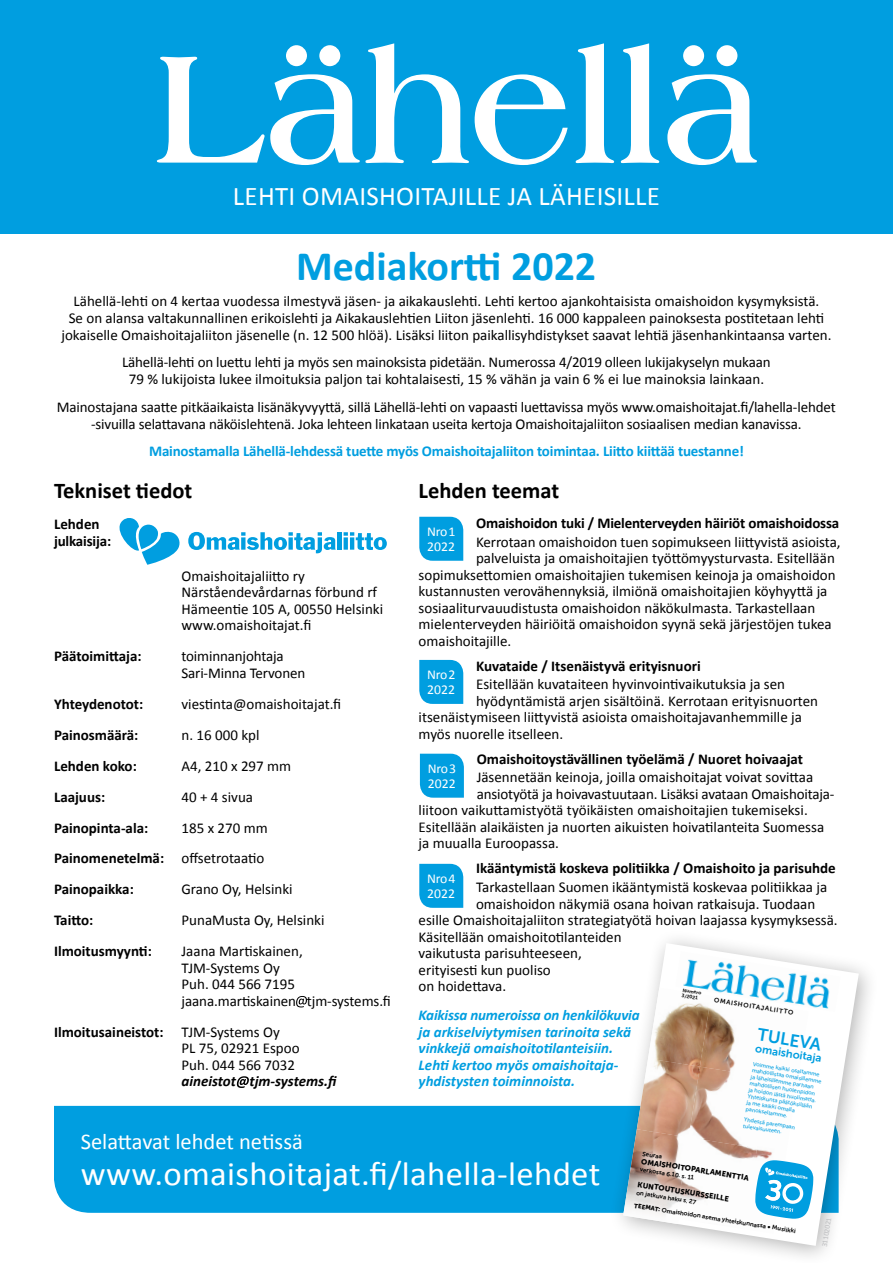
<style>
.page{position:relative;width:893px;height:1263px;background:#fff}
.page>*{position:absolute;margin:0;border:0;box-sizing:border-box;transform-origin:0 0}
.t1{font:700 42px "Calibri";color:#009ee0}
.t2{font:33.75px "Calibri";letter-spacing:.01em;color:#fff}
.t3{font:27px "Calibri";letter-spacing:.01em;color:#fff}
.t4{font:700 22.5px "Calibri";color:#000}
.t5{font:22.5px "Calibri";color:#fff}
.t6{font:17.4px "Museo Sans 700";color:#009ee0}
.t7{font:15px/16.5px "Calibri";color:#000}
.t8{font:700 15px/30.9px "Calibri";color:#000}
.t9{font:italic 700 15px/16.5px "Calibri";color:#009ee0}
.t10{font:700 15px "Calibri";letter-spacing:-.01em;color:#009ee0}
.t11{font:italic 700 15px "Calibri";color:#000}
.t12{font:13.5px/15px "Calibri";color:#fff}
.t13{font:11.1px "Museo Sans 700";color:#009ee0}
.t14{font:7.5px "Museo Sans 900";color:#000}
.t15{font:7.5px "Calibri";color:#bcbdbf}
.t16{font:6.45px "Museo Sans 700";color:#000}
.t17{font:6.3px "Museo Sans 700";color:#000}
.t18{font:5.55px/6.6px "Museo Sans 500";color:#009ee0}
.t19{font:4.95px/5.6px "Museo Sans 700";color:#000}
.s1{font-weight:400}
.s2{font-weight:700}
.s3{font-family:"Museo Sans 900"}
</style>
<div class="page">
<div style="left:0;top:0;width:893px;height:234px;background:#009ee0"></div>
<svg style="left:156px;top:43px;width:412px;height:122px"></svg>
<svg style="left:575px;top:43px;width:85px;height:121px"></svg>
<svg style="left:667px;top:45px;width:90px;height:120px"></svg>
<svg style="left:296px;top:996px;width:11px;height:11px"></svg>
<svg style="left:237px;top:1076px;width:12px;height:12px"></svg>
<div style="left:54px;top:1106px;width:552px;height:107px;background:#009ee0"></div>
<svg style="left:419px;top:517px;width:44px;height:44px;background:#0ba2e1"></svg>
<svg style="left:419px;top:660px;width:44px;height:44px;background:#0ba2e1"></svg>
<svg style="left:420px;top:754px;width:44px;height:44px;background:#0ba2e1"></svg>
<svg style="left:419px;top:864px;width:44px;height:44px;background:#0ba2e1"></svg>
<div style="left:606px;top:926px;width:271px;height:337px;background:#000;opacity:.3"></div>
<svg style="left:623px;top:943px;width:236px;height:303px"></svg>
<svg style="left:625px;top:1140px;width:188px;height:87px"></svg>
<svg style="left:188px;top:532px;width:148px;height:21px"></svg>
<hr style="left:337px;top:532px;width:4px;height:18px;background:#009ee0">
<svg style="left:344px;top:532px;width:43px;height:18px"></svg>
<svg style="left:119px;top:518px;width:61px;height:47px"></svg>
<h3 class="t3" style="left:233px;top:179px;width:428px">LEHTI OMAISHOITAJILLE JA LÄHEISILLE</h3>
<h1 class="t1" style="left:296px;top:239px;width:302px">Mediakortti 2022</h1>
<p class="t7" style="left:61px;top:293px;width:771px;text-align:center">Lähellä-lehti on 4 kertaa vuodessa ilmestyvä jäsen- ja aikakauslehti. Lehti kertoo ajankohtaisista omaishoidon kysymyksistä.<br>Se on alansa valtakunnallinen erikoislehti ja Aikakauslehtien Liiton jäsenlehti. 16 000 kappaleen painoksesta postitetaan lehti jokaiselle Omaishoitajaliiton jäsenelle (n. 12 500 hlöä). Lisäksi liiton paikallisyhdistykset saavat lehtiä jäsenhankintaansa varten.</p>
<p class="t7" style="left:122px;top:354px;width:650px;text-align:center">Lähellä-lehti on luettu lehti ja myös sen mainoksista pidetään. Numerossa 4/2019 olleen lukijakyselyn mukaan<br>79 % lukijoista lukee ilmoituksia paljon tai kohtalaisesti, 15 % vähän ja vain 6 % ei lue mainoksia lainkaan.</p>
<p class="t7" style="left:57px;top:398px;width:780px;text-align:center">Mainostajana saatte pitkäaikaista lisänäkyvyyttä, sillä Lähellä-lehti on vapaasti luettavissa myös www.omaishoitajat.fi/lahella-lehdet -sivuilla selattavana näköislehtenä. Joka lehteen linkataan useita kertoja Omaishoitajaliiton sosiaalisen median kanavissa.</p>
<p class="t10" style="left:149px;top:441px;width:596px">Mainostamalla Lähellä-lehdessä tuette myös Omaishoitajaliiton toimintaa. Liitto kiittää tuestanne!</p>
<h3 class="t4" style="left:54px;top:476px;width:140px">Tekniset tiedot</h3>
<p class="t8" style="left:54px;top:516px;width:59px;line-height:16.5px">Lehden julkaisija:</p>
<p class="t7" style="left:182px;top:568px;width:203px">Omaishoitajaliitto ry<br>Närståendevårdarnas förbund rf<br>Hämeentie 105 A, 00550 Helsinki www.omaishoitajat.fi</p>
<p class="t8" style="left:54px;top:641px;width:89px">Päätoimittaja:</p>
<p class="t7" style="left:181px;top:648px;width:125px">toiminnanjohtaja<br>Sari-Minna Tervonen</p>
<p class="t8" style="left:54px;top:688px;width:91px">Yhteydenotot:</p>
<p class="t7" style="left:181px;top:696px;width:161px">viestinta@omaishoitajat.fi</p>
<p class="t8" style="left:54px;top:719px;width:86px">Painosmäärä:</p>
<p class="t7" style="left:181px;top:726px;width:79px">n. 16 000 kpl</p>
<p class="t8" style="left:54px;top:750px;width:84px">Lehden koko:</p>
<p class="t7" style="left:181px;top:757px;width:111px">A4, 210 x 297 mm</p>
<p class="t8" style="left:54px;top:781px;width:53px">Laajuus:</p>
<p class="t7" style="left:181px;top:788px;width:73px">40 + 4 sivua</p>
<p class="t8" style="left:54px;top:812px;width:96px">Painopinta-ala:</p>
<h3 class="t4" style="left:419px;top:476px;width:142px">Lehden teemat</h3>
<p class="t8" style="left:476px;top:507px;width:365px">Omaishoidon tuki / Mielenterveyden häiriöt omaishoidossa</p>
<p class="t7" style="left:476px;top:533px;width:366px">Kerrotaan omaishoidon tuen sopimukseen liittyvistä asioista,</p>
<p class="t7" style="left:476px;top:550px;width:360px">palveluista ja omaishoitajien työttömyysturvasta. Esitellään</p>
<p class="t7" style="left:419px;top:566px;width:419px">sopimuksettomien omaishoitajien tukemisen keinoja ja omaishoidon</p>
<p class="t7" style="left:419px;top:583px;width:410px">kustannusten verovähennyksiä, ilmiönä omaishoitajien köyhyyttä ja</p>
<p class="t7" style="left:419px;top:599px;width:398px">sosiaaliturvauudistusta omaishoidon näkökulmasta. Tarkastellaan</p>
<p class="t7" style="left:419px;top:616px;width:414px">mielenterveyden häiriöitä omaishoidon syynä sekä järjestöjen tukea</p>
<p class="t7" style="left:419px;top:632px;width:94px">omaishoitajille.</p>
<p class="t8" style="left:476px;top:650px;width:226px">Kuvataide / Itsenäistyvä erityisnuori</p>
<p class="t7" style="left:476px;top:676px;width:311px">Esitellään kuvataiteen hyvinvointivaikutuksia ja sen</p>
<p class="t7" style="left:476px;top:692px;width:344px">hyödyntämistä arjen sisältöinä. Kerrotaan erityisnuorten</p>
<p class="t7" style="left:419px;top:709px;width:385px">itsenäistymiseen liittyvistä asioista omaishoitajavanhemmille ja</p>
<p class="t7" style="left:419px;top:725px;width:146px">myös nuorelle itselleen.</p>
<p class="t8" style="left:477px;top:743px;width:328px">Omaishoitoystävällinen työelämä / Nuoret hoivaajat</p>
<p class="t7" style="left:477px;top:769px;width:338px">Jäsennetään keinoja, joilla omaishoitajat voivat sovittaa</p>
<p class="t7" style="left:477px;top:786px;width:358px">ansiotyötä ja hoivavastuutaan. Lisäksi avataan Omaishoitaja-</p>
<p class="t7" style="left:419px;top:802px;width:391px">liitoon vaikuttamistyötä työikäisten omaishoitajien tukemiseksi.</p>
<p class="t7" style="left:419px;top:819px;width:407px">Esitellään alaikäisten ja nuorten aikuisten hoivatilanteita Suomessa</p>
<p class="t7" style="left:419px;top:835px;width:142px">ja muualla Euroopassa.</p>
<p class="t8" style="left:476px;top:853px;width:361px">Ikääntymistä koskeva politiikka / Omaishoito ja parisuhde</p>
<p class="t7" style="left:476px;top:879px;width:353px">Tarkastellaan Suomen ikääntymistä koskevaa politiikkaa ja</p>
<p class="t7" style="left:476px;top:895px;width:341px">omaishoidon näkymiä osana hoivan ratkaisuja. Tuodaan</p>
<p class="t7" style="left:419px;top:912px;width:421px">esille Omaishoitajaliiton strategiatyötä hoivan laajassa kysymyksessä.</p>
<p class="t7" style="left:419px;top:928px;width:205px">Käsitellään omaishoitotilanteiden</p>
<p class="t7" style="left:419px;top:945px;width:165px">vaikutusta parisuhteeseen,</p>
<p class="t7" style="left:419px;top:961px;width:134px">erityisesti kun puoliso</p>
<p class="t7" style="left:419px;top:978px;width:89px">on hoidettava.</p>
<p class="t9" style="left:419px;top:1007px;width:222px">Kaikissa numeroissa on henkilökuvia ja arkiselviytymisen tarinoita sekä vinkkejä omaishoitotilanteisiin.<br>Lehti kertoo myös omaishoitaja&shy;yhdistysten toiminnoista.</p>
<p class="t12" style="left:427px;top:524px;width:30px">Nro 1<br>2022</p>
<p class="t12" style="left:427px;top:667px;width:30px">Nro 2<br>2022</p>
<p class="t12" style="left:428px;top:761px;width:30px">Nro 3<br>2022</p>
<p class="t8" style="left:54px;top:812px;width:215px;text-indent:128px"><span class="s1">185 x 270 mm<br></span>Painomenetelmä: <span class="s1">offsetrotaatio<br></span>Painopaikka:</p>
<p class="t12" style="left:427px;top:871px;width:30px">Nro 4<br>2022</p>
<p class="t7" style="left:181px;top:881px;width:113px">Grano Oy, Helsinki</p>
<p class="t8" style="left:54px;top:905px;width:41px">Taitto:</p>
<p class="t7" style="left:181px;top:912px;width:144px">PunaMusta Oy, Helsinki</p>
<p class="t8" style="left:54px;top:936px;width:99px">Ilmoitusmyynti:</p>
<p class="t7" style="left:181px;top:943px;width:211px">Jaana Martiskainen,<br>TJM-Systems Oy<br>Puh. 044 566 7195 jaana.martiskainen tjm-systems.fi</p>
<p class="t7" style="left:181px;top:1023px;width:120px;text-indent:-128px"><span class="s2">Ilmoitusaineistot:</span> TJM-Systems Oy<br>PL 75, 02921 Espoo<br>Puh. 044 566 7032</p>
<p class="t11" style="left:181px;top:1071px;width:158px">aineistot tjm-systems.fi</p>
<p class="t19" style="left:683px;top:987px;width:20px;rotate:9deg">Numero<br>3/2021</p>
<p class="t16" style="left:715px;top:996px;width:82px;rotate:9deg">OMAISHOITAJALIITTO</p>
<p class="t6" style="left:759px;top:1025px;width:66px;rotate:9deg">TULEVA</p>
<p class="t13" style="left:756px;top:1042px;width:68px;rotate:9deg">omaishoitaja</p>
<p class="t18" style="left:753px;top:1060px;width:72px;rotate:9deg">Voimme kaikki osaltamme mahdollistaa omaisillemme ja läheisillemme parhaan mahdollisen huolenpidon ja hoidon iästä huolimatta.<br>Yhteiskunta päätöksillään ja me kaikki omalla panoksellamme.</p>
<p class="t18" style="left:745px;top:1116px;width:53px;rotate:9deg">Yhdessä parempaan tulevaisuuteen.</p>
<h3 class="t5" style="left:81px;top:1127px;width:224px">Selattavat lehdet netissä</h3>
<h2 class="t2" style="left:81px;top:1152px;width:521px">www.omaishoitajat.fi/lahella-lehdet</h2>
<p class="t17" style="left:643px;top:1150px;width:21px;rotate:9deg">Seuraa</p>
<p class="t14" style="left:642px;top:1157px;width:110px;rotate:9deg">OMAISHOITOPARLAMENTTIA</p>
<p class="t17" style="left:641px;top:1166px;width:56px;rotate:9deg">verkossa 6.10. s. 11</p>
<p class="t14" style="left:638px;top:1180px;width:94px;rotate:9deg">KUNTOUTUSKURSSEILLE</p>
<p class="t17" style="left:637px;top:1189px;width:62px;rotate:9deg">on jatkuva haku s. 27</p>
<p class="t17" style="left:635px;top:1202px;width:165px;rotate:9deg"><span class="s3">TEEMAT:</span> Omaishoidon asema yhteiskunnassa ∞ Musiikki</p>
<p class="t15" style="left:819px;top:1246px;width:31px;rotate:-81deg">31102021</p>
</div>
